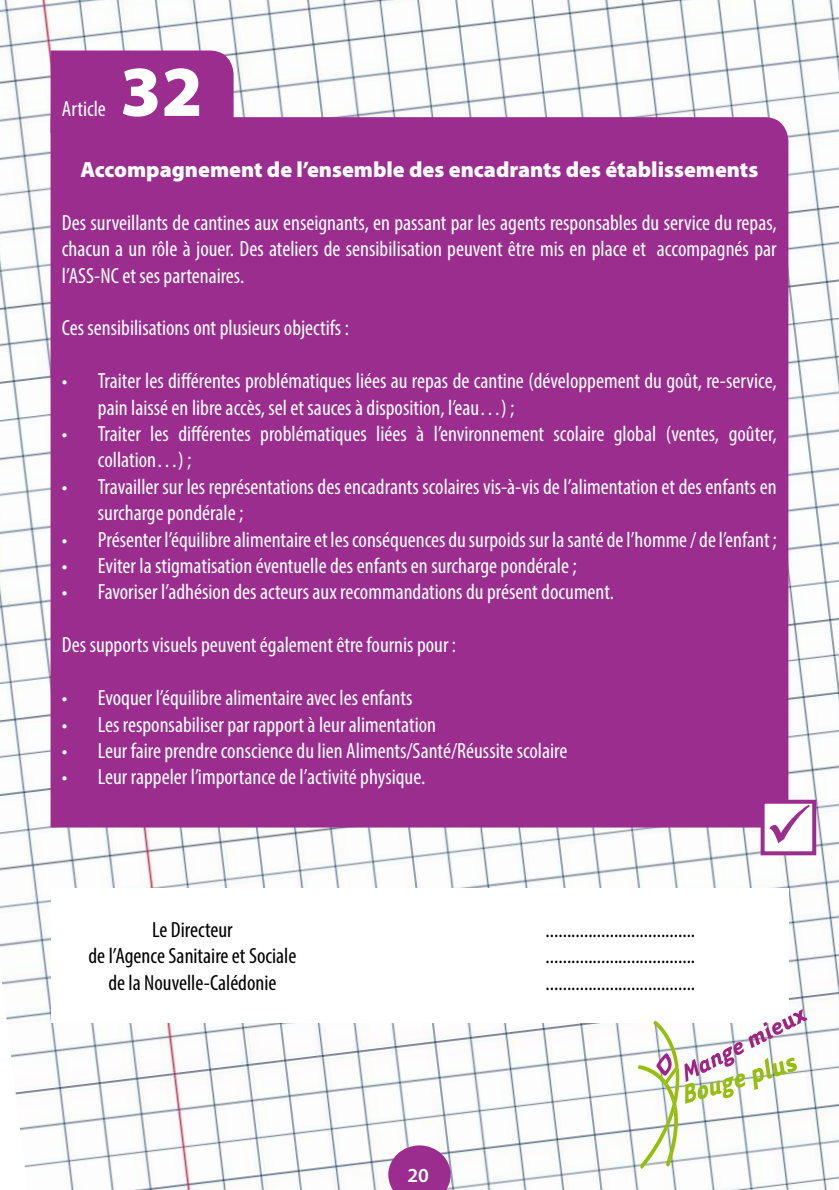
<style>
.page{position:relative;width:839px;height:1190px;background:#fff}
.page>*{position:absolute;margin:0;border:0;box-sizing:border-box;transform-origin:0 0}
.t1{font:900 72px "Myriad Pro";color:#fff}
.t2{font:condensed 22px/26.4px "Myriad Pro";color:#fff}
.t3{font:condensed 22px/26.4px "Myriad Pro";color:#000;text-align:center}
.t4{font:900 22px "Myriad Pro";color:#fff}
.t5{font:600 20px "Myriad Pro";color:#fff}
</style>
<div class="page">
<img style="left:0;top:0;width:838px;height:1190px">
<svg style="left:388px;top:1145px;width:62px;height:45px;background:#a74c9e"></svg>
<div style="left:51px;top:51px;width:182px;height:66px;background:#9b2d8f"></div>
<div style="left:51px;top:117px;width:737px;height:710px;background:#9b2d8f"></div>
<div style="left:762px;top:801px;width:51px;height:52px;background:#fff"></div>
<div style="left:760px;top:799px;width:55px;height:56px;border:4px solid #9b2d8f"></div>
<div style="left:51px;top:888px;width:737px;height:134px;background:#fff"></div>
<svg style="left:637px;top:1009px;width:169px;height:159px"></svg>
<p class="t2" style="left:62px;top:95px;width:45px">Article</p>
<h1 class="t1" style="left:120px;top:51px;width:84px">32</h1>
<p class="t4" style="left:80px;top:157px;width:679px">Accompagnement de l’ensemble des encadrants des établissements</p>
<p class="t2" style="left:62px;top:209px;width:716px;text-align:justify">Des surveillants de cantines aux enseignants, en passant par les agents responsables du service du repas, chacun a un rôle à jouer. Des ateliers de sensibilisation peuvent être mis en place et accompagnés par l’ASS‑NC et ses partenaires.</p>
<p class="t2" style="left:62px;top:314px;width:288px">Ces sensibilisations ont plusieurs objectifs :</p>
<p class="t2" style="left:98px;top:367px;width:680px;text-indent:-36px">• Traiter les différentes problématiques liées au repas de cantine (développement du goût, re-service, pain laissé en libre accès, sel et sauces à disposition, l’eau…) ;</p>
<p class="t2" style="left:98px;top:420px;width:679px;text-indent:-36px">• Traiter les différentes problématiques liées à l’environnement scolaire global (ventes, goûter, collation…) ;</p>
<p class="t2" style="left:98px;top:473px;width:679px;text-indent:-36px">• Travailler sur les représentations des encadrants scolaires vis-à-vis de l’alimentation et des enfants en surcharge pondérale ;</p>
<p class="t2" style="left:62px;top:526px;width:716px">• Présenter l’équilibre alimentaire et les conséquences du surpoids sur la santé de l’homme / de l’enfant ;</p>
<p class="t2" style="left:62px;top:552px;width:516px">• Eviter la stigmatisation éventuelle des enfants en surcharge pondérale ;</p>
<p class="t2" style="left:62px;top:578px;width:553px">• Favoriser l’adhésion des acteurs aux recommandations du présent document.</p>
<p class="t2" style="left:62px;top:631px;width:395px">Des supports visuels peuvent également être fournis pour :</p>
<p class="t2" style="left:62px;top:684px;width:352px">• Evoquer l’équilibre alimentaire avec les enfants</p>
<p class="t2" style="left:62px;top:710px;width:375px">• Les responsabiliser par rapport à leur alimentation</p>
<p class="t2" style="left:62px;top:737px;width:506px">• Leur faire prendre conscience du lien Aliments/Santé/Réussite scolaire</p>
<p class="t2" style="left:62px;top:763px;width:365px">• Leur rappeler l’importance de l’activité physique.</p>
<p class="t3" style="left:88px;top:916px;width:209px">Le Directeur<br>de l’Agence Sanitaire et Sociale de la Nouvelle-Calédonie</p>
<p class="t5" style="left:407px;top:1162px;width:23px">20</p>
<p class="t3" style="left:545px;top:916px;width:151px;text-align:justify">................................... ................................... ...................................</p>
</div>
